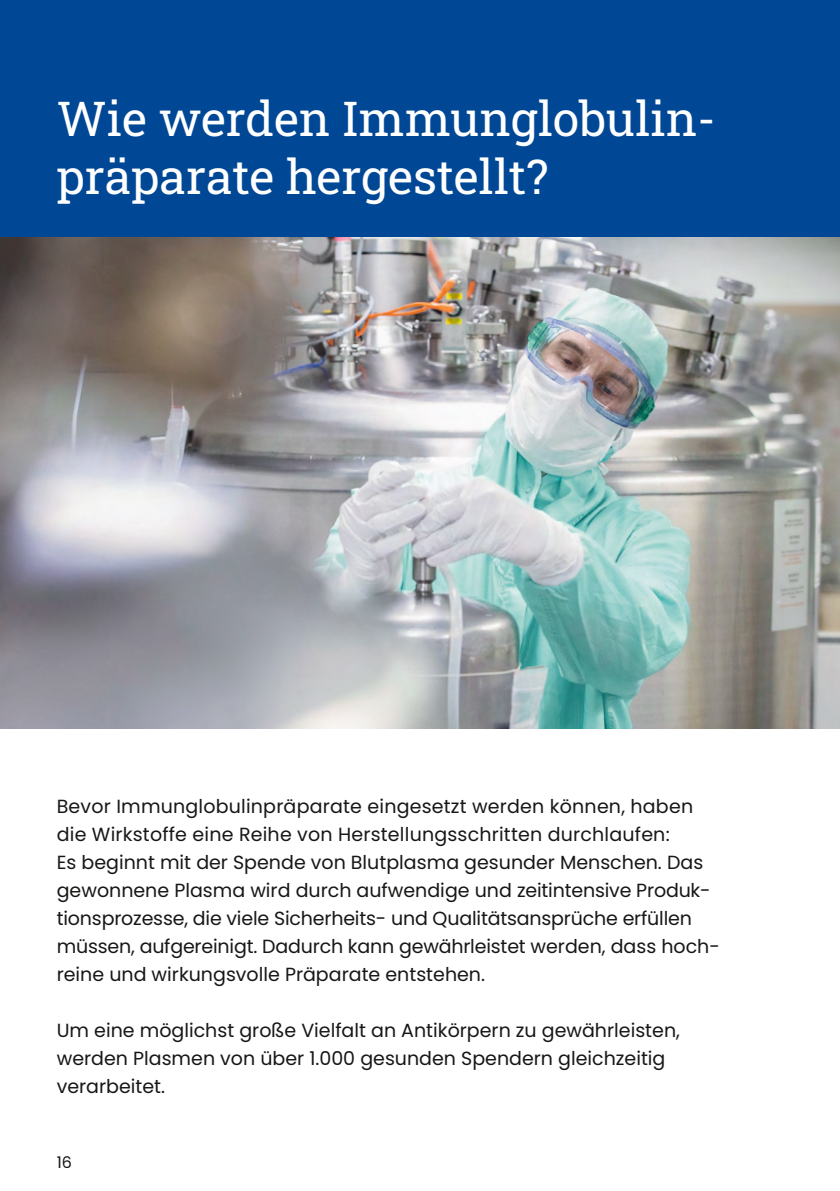
<style>
.page{position:relative;width:840px;height:1191px;background:#fff}
.page>*{position:absolute;margin:0;border:0;box-sizing:border-box;transform-origin:0 0}
.t1{font:48px/58px "Roboto Slab";color:#fff}
.t2{font:19px/28px "Poppins";color:#181716}
.t3{font:16px "Poppins";color:#181716}
</style>
<div class="page">
<img style="left:2px;top:236px;width:835px;height:493px">
<div style="left:0;top:0;width:839px;height:236px;background:#004896"></div>
<h1 class="t1" style="left:57px;top:88px;width:660px">Wie werden Immunglobulin&shy;präparate hergestellt?</h1>
<p class="t2" style="left:57px;top:792px;width:664px">Bevor Immunglobulinpräparate eingesetzt werden können, haben die Wirkstoffe eine Reihe von Herstellungsschritten durchlaufen:<br>Es beginnt mit der Spende von Blutplasma gesunder Menschen. Das gewonnene Plasma wird durch aufwendige und zeitintensive Produk&shy;tionsprozesse, die viele Sicherheits- und Qualitätsansprüche erfüllen müssen, aufgereinigt. Dadurch kann gewährleistet werden, dass hoch&shy;reine und wirkungsvolle Präparate entstehen.</p>
<p class="t2" style="left:57px;top:1016px;width:624px">Um eine möglichst große Vielfalt an Antikörpern zu gewährleisten, werden Plasmen von über 1.000 gesunden Spendern gleichzeitig verarbeitet.</p>
<p class="t3" style="left:57px;top:1153px;width:17px">16</p>
</div>
